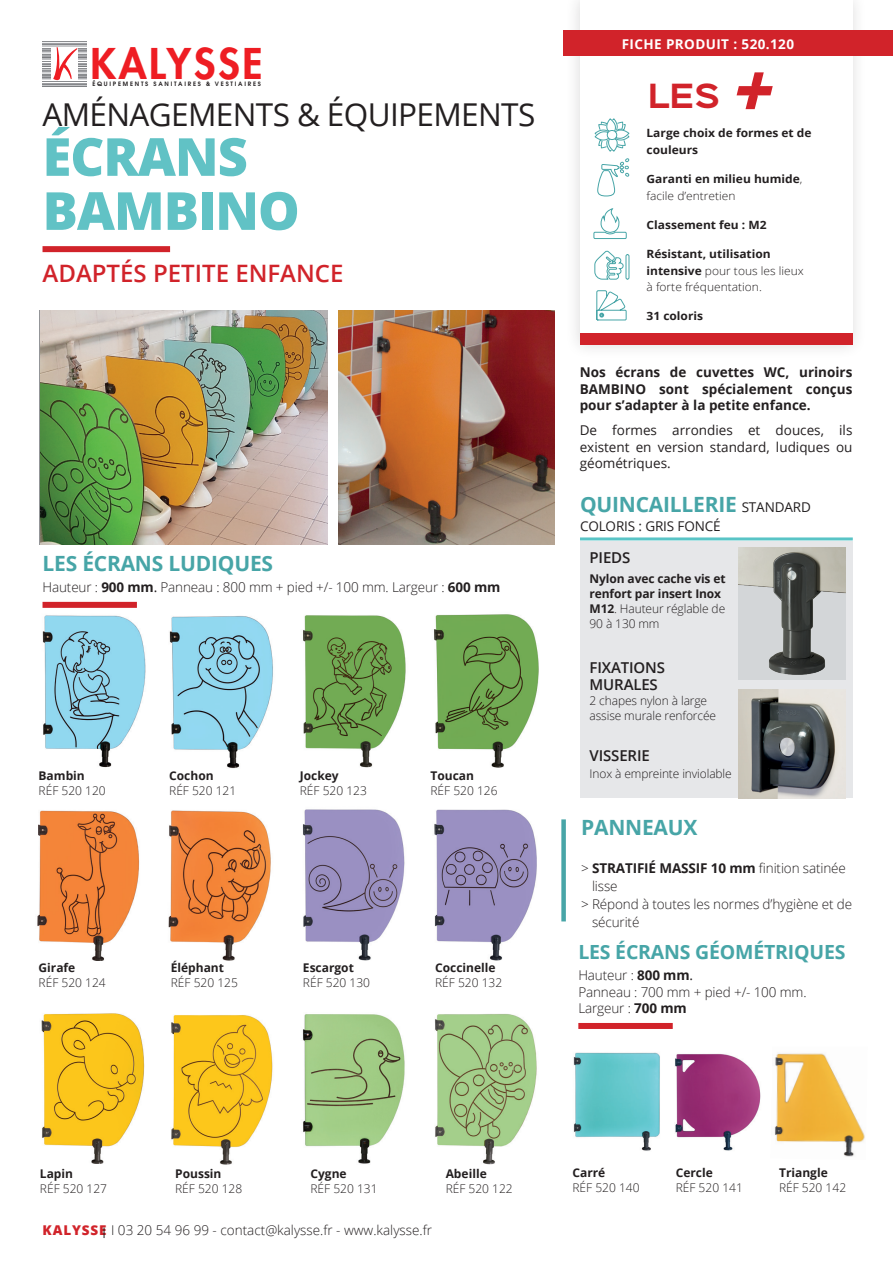
<style>
.page{position:relative;width:893px;height:1263px;background:#fff}
.page>*{position:absolute;margin:0;border:0;box-sizing:border-box;transform-origin:0 0}
.t1{font:800 52.5px/54px "Open Sans";letter-spacing:-.02em;color:#61c2c5}
.t2{font:800 41.25px "Futura";letter-spacing:.065em;color:#ee1d23}
.t3{font:31.5px "Open Sans";letter-spacing:-.02em;color:#231f20}
.t4{font:700 30px "Sinkin Sans 700";color:#d1232a}
.t5{font:600 24px "Open Sans";color:#d1232a}
.t6{font:700 21px "Open Sans";letter-spacing:-.01em;color:#47a5a7}
.t7{font:700 19.5px "Open Sans";letter-spacing:-.01em;color:#47a5a7}
.t8{font:600 15px/16.5px "Open Sans";letter-spacing:-.01em;color:#231f20}
.t9{font:300 13.5px/16.5px "Open Sans";letter-spacing:-.01em;color:#231f20}
.t10{font:700 13.5px/16.5px "Open Sans";color:#231f20;text-align:justify}
.t11{font:13.5px/16.5px "Open Sans";color:#231f20;text-align:justify}
.t12{font:700 13.5px "Open Sans";letter-spacing:.03em;color:#fff}
.t13{font:300 12px/15px "Open Sans";color:#231f20}
.t14{font:700 12px/15px "Open Sans";color:#231f20}
.t15{font:700 11.4px/16.5px "Open Sans";color:#231f20;scale:1.05 1}
.t16{font:300 11.4px/16.5px "Open Sans";color:#231f20;scale:1.05 1}
.t17{font:600 6px "Avant Garde";letter-spacing:.295em;color:#231f20}
.t18{font:200 5.1px "Avant Garde";letter-spacing:.02em;color:#231f20}
.s1{font-weight:700}
.s2{font-weight:400}
.s3{font-style:italic;font-size:64.5px}
.s4{font-weight:300}
.s5{font-weight:400;font-size:13.5px;color:#231f20}
.s6{font-weight:800;color:#d1232a}
</style>
<div class="page">
<svg style="left:42px;top:41px;width:45px;height:46px"></svg>
<div style="left:580px;top:541px;width:273px;height:257px;background:#e6e7e9"></div>
<hr style="left:580px;top:537px;width:273px;height:3px;background:#59c4c6">
<img style="left:738px;top:690px;width:108px;height:108px">
<img style="left:738px;top:548px;width:108px;height:131px">
<img style="left:40px;top:310px;width:288px;height:235px">
<img style="left:338px;top:310px;width:216px;height:235px">
<img style="left:37px;top:810px;width:103px;height:150px">
<img style="left:168px;top:810px;width:103px;height:150px">
<img style="left:302px;top:809px;width:103px;height:151px">
<img style="left:434px;top:809px;width:103px;height:151px">
<img style="left:42px;top:607px;width:104px;height:161px">
<img style="left:169px;top:616px;width:104px;height:153px">
<img style="left:303px;top:615px;width:103px;height:153px">
<img style="left:434px;top:614px;width:105px;height:154px">
<div style="left:43px;top:602px;width:94px;height:6px;background:#d1232a"></div>
<img style="left:41px;top:1013px;width:103px;height:151px">
<img style="left:171px;top:1015px;width:102px;height:150px">
<img style="left:302px;top:1014px;width:103px;height:150px">
<img style="left:435px;top:1014px;width:102px;height:151px">
<div style="left:561px;top:819px;width:5px;height:102px;background:#47a5a7"></div>
<img style="left:573px;top:1052px;width:87px;height:99px">
<img style="left:675px;top:1054px;width:86px;height:97px">
<img style="left:774px;top:1053px;width:91px;height:104px">
<div style="left:578px;top:1023px;width:95px;height:6px;background:#d1232a"></div>
<div style="left:43px;top:246px;width:127px;height:6px;background:#d1232a"></div>
<div style="left:565px;top:0;width:302px;height:360px;background:#f9f9f9"></div>
<div style="left:580px;top:0;width:272px;height:345px;background:#fff"></div>
<div style="left:563px;top:30px;width:330px;height:26px;background:#d1232a"></div>
<div style="left:626px;top:254px;width:3px;height:26px;border:1px solid #47a5a7;border-radius:2px"></div>
<svg style="left:594px;top:250px;width:30px;height:30px"></svg>
<svg style="left:596px;top:290px;width:31px;height:31px"></svg>
<svg style="left:593px;top:208px;width:34px;height:31px"></svg>
<svg style="left:594px;top:118px;width:36px;height:79px"></svg>
<div style="left:580px;top:333px;width:272px;height:12px;background:#d1232a"></div>
<h2 class="t2" style="left:90px;top:38px;width:174px">KALYSSE</h2>
<p class="t17" style="left:92px;top:80px;width:170px">ÉQUIPEMENTS SANITAIRES &amp; VESTIAIRES</p>
<p class="t18" style="left:100px;top:122px;width:33px">Jaune 100 %</p>
<h3 class="t3" style="left:43px;top:93px;width:494px">AMÉNAGEMENTS &amp; ÉQUIPEMENTS</h3>
<h1 class="t1" style="left:43px;top:127px;width:259px">ÉCRANS<br>BAMBINO</h1>
<h3 class="t5" style="left:43px;top:257px;width:303px">ADAPTÉS PETITE ENFANCE</h3>
<h3 class="t6" style="left:43px;top:548px;width:232px">LES ÉCRANS LUDIQUES</h3>
<p class="t9" style="left:43px;top:578px;width:459px">Hauteur : <span class="s1">900 mm</span><span class="s2">.</span> Panneau : 800 mm + pied +/- 100 mm. Largeur : <span class="s1">600 mm</span></p>
<p class="t14" style="left:39px;top:767px;width:48px">Bambin</p>
<p class="t13" style="left:39px;top:782px;width:69px">RÉF 520 120</p>
<p class="t14" style="left:169px;top:767px;width:46px">Cochon</p>
<p class="t13" style="left:169px;top:782px;width:69px">RÉF 520 121</p>
<p class="t14" style="left:300px;top:767px;width:40px">Jockey</p>
<p class="t13" style="left:300px;top:782px;width:69px">RÉF 520 123</p>
<p class="t14" style="left:430px;top:767px;width:45px">Toucan</p>
<p class="t13" style="left:430px;top:782px;width:69px">RÉF 520 126</p>
<p class="t14" style="left:39px;top:960px;width:38px">Girafe</p>
<p class="t13" style="left:39px;top:975px;width:69px">RÉF 520 124</p>
<p class="t14" style="left:171px;top:960px;width:55px">Éléphant</p>
<p class="t13" style="left:171px;top:975px;width:69px">RÉF 520 125</p>
<p class="t14" style="left:303px;top:960px;width:52px">Escargot</p>
<p class="t13" style="left:303px;top:975px;width:69px">RÉF 520 130</p>
<p class="t14" style="left:435px;top:960px;width:62px">Coccinelle</p>
<p class="t13" style="left:435px;top:975px;width:69px">RÉF 520 132</p>
<p class="t12" style="left:622px;top:34px;width:174px">FICHE PRODUIT : 520.120</p>
<h3 class="t4" style="left:648px;top:80px;width:129px">LES <span class="s3">+</span></h3>
<p class="t15" style="left:646px;top:125px;width:159px">Large choix de formes et de couleurs</p>
<p class="t15" style="left:646px;top:170px;width:150px">Garanti en milieu humide<span class="s4">, facile d’entretien</span></p>
<p class="t15" style="left:646px;top:216px;width:116px">Classement feu : M2</p>
<p class="t16" style="left:646px;top:245px;width:151px"><span class="s1">Résistant, utilisation intensive</span> pour tous les lieux à forte fréquentation.</p>
<p class="t15" style="left:646px;top:308px;width:55px">31 coloris</p>
<p class="t10" style="left:580px;top:364px;width:274px">Nos écrans de cuvettes WC, urinoirs BAMBINO sont spécialement conçus pour s’adapter à la petite enfance.</p>
<p class="t11" style="left:580px;top:422px;width:274px">De formes arrondies et douces, ils existent en version standard, ludiques ou géométriques.</p>
<h3 class="t6" style="left:580px;top:489px;width:232px">QUINCAILLERIE <span class="s5">STANDARD</span></h3>
<p class="t11" style="left:580px;top:518px;width:142px">COLORIS : GRIS FONCÉ</p>
<p class="t8" style="left:590px;top:549px;width:42px">PIEDS</p>
<p class="t14" style="left:590px;top:570px;width:138px">Nylon avec cache vis et renfort par insert Inox<br>M12<span class="s4">. Hauteur réglable de<br>90 à 130 mm</span></p>
<p class="t8" style="left:590px;top:659px;width:77px">FIXATIONS<br>MURALES</p>
<p class="t13" style="left:590px;top:693px;width:128px">2 chapes nylon à large assise murale renforcée</p>
<p class="t8" style="left:590px;top:747px;width:62px">VISSERIE</p>
<p class="t13" style="left:590px;top:766px;width:144px">Inox à empreinte inviolable</p>
<h3 class="t6" style="left:581px;top:813px;width:118px">PANNEAUX</h3>
<p class="t10" style="left:581px;top:859px;width:266px"><span class="s4">&gt;</span> STRATIFIÉ MASSIF 10 mm <span class="s4">finition satinée</span></p>
<p class="t9" style="left:592px;top:877px;width:27px">lisse</p>
<p class="t9" style="left:581px;top:895px;width:273px">&gt; Répond à toutes les normes d’hygiène et de</p>
<p class="t9" style="left:592px;top:913px;width:49px">sécurité</p>
<h3 class="t7" style="left:578px;top:938px;width:269px">LES ÉCRANS GÉOMÉTRIQUES</h3>
<p class="t9" style="left:578px;top:967px;width:230px">Hauteur : <span class="s1">800 mm</span><span class="s2">.<br></span>Panneau : 700 mm + pied +/- 100 mm.<br>Largeur : <span class="s1">700 mm</span></p>
<p class="t14" style="left:40px;top:1165px;width:35px">Lapin</p>
<p class="t13" style="left:40px;top:1180px;width:69px">RÉF 520 127</p>
<p class="t14" style="left:175px;top:1165px;width:48px">Poussin</p>
<p class="t13" style="left:175px;top:1180px;width:69px">RÉF 520 128</p>
<p class="t14" style="left:310px;top:1165px;width:38px">Cygne</p>
<p class="t13" style="left:310px;top:1180px;width:69px">RÉF 520 131</p>
<p class="t14" style="left:446px;top:1165px;width:43px">Abeille</p>
<p class="t13" style="left:446px;top:1180px;width:69px">RÉF 520 122</p>
<p class="t14" style="left:572px;top:1165px;width:34px">Carré</p>
<p class="t13" style="left:572px;top:1180px;width:69px">RÉF 520 140</p>
<p class="t14" style="left:676px;top:1165px;width:39px">Cercle</p>
<p class="t13" style="left:676px;top:1180px;width:69px">RÉF 520 141</p>
<p class="t14" style="left:779px;top:1165px;width:50px">Triangle</p>
<p class="t13" style="left:779px;top:1180px;width:69px">RÉF 520 142</p>
<p class="t9" style="left:43px;top:1221px;width:391px"><span class="s6">KALYSSE</span> I 03 20 54 96 99 - contact@kalysse.fr - www.kalysse.fr</p>
</div>
